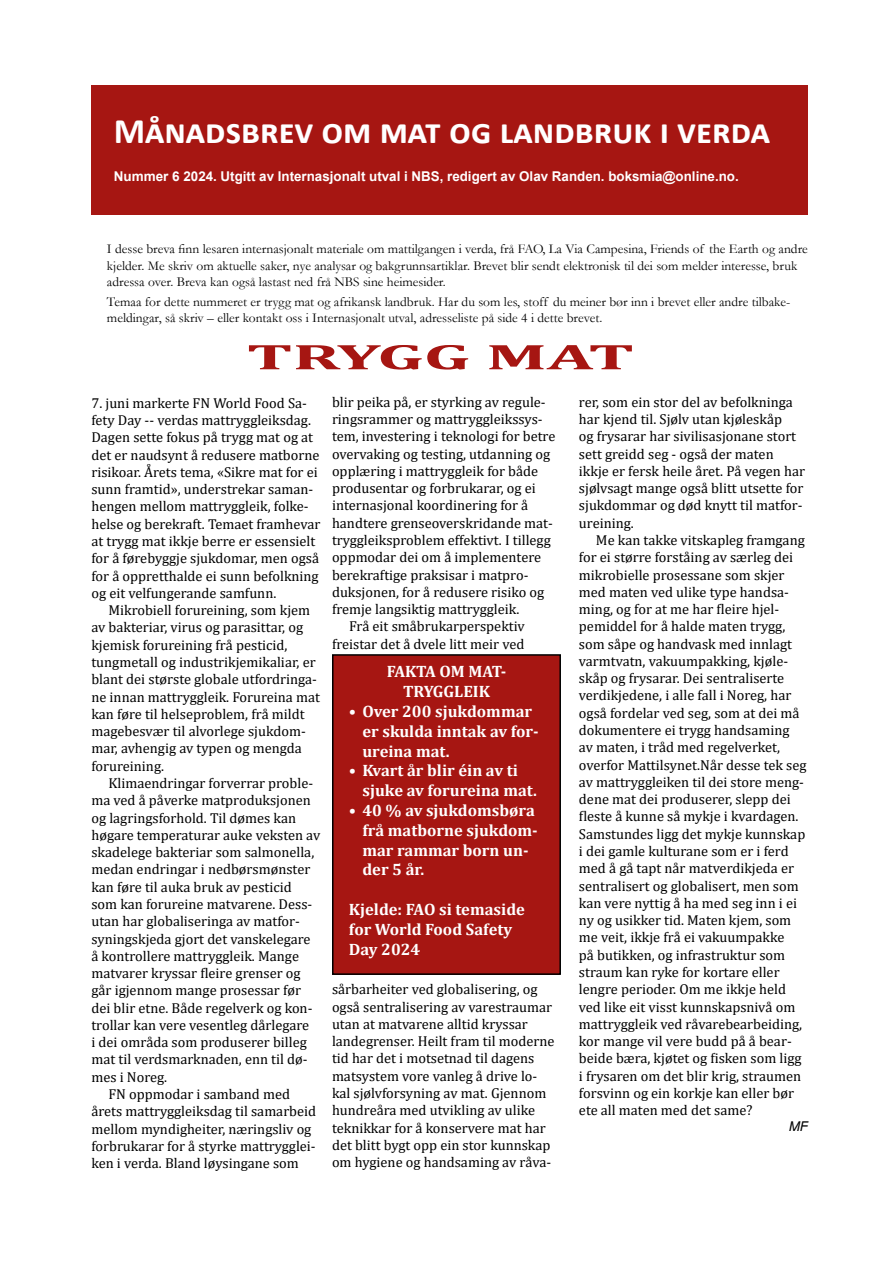
<style>
.page{position:relative;width:893px;height:1263px;background:#fff}
.page>*{position:absolute;margin:0;border:0;box-sizing:border-box;transform-origin:0 0}
.t1{font:700 36px "Calibri";color:#fff}
.t2{font:700 36px "Cambria";letter-spacing:-.02em;color:#a61612;scale:2 1}
.t3{font:700 16.5px/19.8px "Cambria";color:#fff}
.t4{font:14.4px/17.2px "Cambria";color:#000}
.t5{font:13.5px/16.2px "Garamond";color:#000}
.t6{font:700 13.5px "Arial";color:#fff}
.t7{font:italic 13.5px "Arial";color:#000}
</style>
<div class="page">
<div style="left:91px;top:85px;width:717px;height:130px;background:#a61612"></div>
<div style="left:333px;top:655px;width:227px;height:319px;background:#a61612"></div>
<div style="left:332px;top:654px;width:229px;height:321px;border:2px solid #000"></div>
<h1 class="t1" style="left:114px;top:105px;width:658px">Månadsbrev om mat og landbruk i verda</h1>
<p class="t6" style="left:114px;top:166px;width:626px">Nummer 6 2024. Utgitt av Internasjonalt utval i NBS, redigert av Olav Randen. boksmia@online.no.</p>
<p class="t5" style="left:107px;top:241px;width:702px">I desse breva finn lesaren internasjonalt materiale om mattilgangen i verda, frå FAO, La Via Campesina, Friends of the Earth og andre kjelder. Me skriv om aktuelle saker, nye analysar og bakgrunnsartiklar. Brevet blir sendt elektronisk til dei som melder interesse, bruk adressa over. Breva kan også lastast ned frå NBS sine heimesider.</p>
<p class="t5" style="left:107px;top:293px;width:685px">Temaa for dette nummeret er trygg mat og afrikansk landbruk. Har du som les, stoff du meiner bør inn i brevet eller andre tilbake&shy;meldingar, så skriv – eller kontakt oss i Internasjonalt utval, adresseliste på side 4 i dette brevet.</p>
<h1 class="t2" style="left:247px;top:332px;width:195px">TRYGG MAT</h1>
<p class="t4" style="left:91px;top:394px;width:230px">7. juni markerte FN World Food Sa&shy;fety Day -- verdas mattryggleiksdag.<br>Dagen sette fokus på trygg mat og at det er naudsynt å redusere matborne risikoar. Årets tema, «Sikre mat for ei sunn framtid», understrekar saman&shy;hengen mellom mattryggleik, folke&shy;helse og berekraft. Temaet framhevar at trygg mat ikkje berre er essensielt for å førebyggje sjukdomar, men også for å oppretthalde ei sunn befolkning og eit velfungerande samfunn.</p>
<p class="t4" style="left:91px;top:601px;width:230px;text-indent:17px">Mikrobiell forureining, som kjem av bakteriar, virus og parasittar, og kjemisk forureining frå pesticid, tungmetall og industrikjemikaliar, er blant dei største globale utfordringa&shy;ne innan mattryggleik. Forureina mat kan føre til helseproblem, frå mildt magebesvær til alvorlege sjukdom&shy;mar, avhengig av typen og mengda forureining.</p>
<p class="t4" style="left:108px;top:774px;width:206px">Klimaendringar forverrar proble-</p>
<p class="t4" style="left:91px;top:792px;width:221px">ma ved å påverke matproduksjonen</p>
<p class="t4" style="left:91px;top:809px;width:206px">og lagringsforhold. Til dømes kan</p>
<p class="t4" style="left:91px;top:826px;width:230px">høgare temperaturar auke veksten av</p>
<p class="t4" style="left:91px;top:843px;width:224px">skadelege bakteriar som salmonella,</p>
<p class="t4" style="left:91px;top:861px;width:220px">medan endringar i nedbørsmønster</p>
<p class="t4" style="left:91px;top:878px;width:202px">kan føre til auka bruk av pesticid</p>
<p class="t4" style="left:91px;top:895px;width:222px">som kan forureine matvarene. Dess-</p>
<p class="t4" style="left:91px;top:913px;width:210px">utan har globaliseringa av matfor-</p>
<p class="t4" style="left:91px;top:930px;width:221px">syningskjeda gjort det vanskelegare</p>
<p class="t4" style="left:91px;top:947px;width:209px">å kontrollere mattryggleik. Mange</p>
<p class="t4" style="left:91px;top:964px;width:211px">matvarer kryssar fleire grenser og</p>
<p class="t4" style="left:91px;top:982px;width:211px">går igjennom mange prosessar før</p>
<p class="t4" style="left:91px;top:999px;width:223px">dei blir etne. Både regelverk og kon-</p>
<p class="t4" style="left:91px;top:1016px;width:219px">trollar kan vere vesentleg dårlegare</p>
<p class="t4" style="left:91px;top:1033px;width:217px">i dei områda som produserer billeg</p>
<p class="t4" style="left:91px;top:1051px;width:218px">mat til verdsmarknaden, enn til dø-</p>
<p class="t4" style="left:91px;top:1068px;width:77px">mes i Noreg.</p>
<p class="t4" style="left:108px;top:1085px;width:183px">FN oppmodar i samband med</p>
<p class="t4" style="left:91px;top:1103px;width:226px">årets mattryggleiksdag til samarbeid</p>
<p class="t4" style="left:91px;top:1120px;width:221px">mellom myndigheiter, næringsliv og</p>
<p class="t4" style="left:91px;top:1137px;width:226px">forbrukarar for å styrke mattrygglei-</p>
<p class="t4" style="left:91px;top:1154px;width:209px">ken i verda. Bland løysingane som</p>
<p class="t4" style="left:332px;top:393px;width:215px">blir peika på, er styrking av regule-</p>
<p class="t4" style="left:332px;top:410px;width:212px">ringsrammer og mattryggleikssys-</p>
<p class="t4" style="left:332px;top:428px;width:225px">tem, investering i teknologi for betre</p>
<p class="t4" style="left:332px;top:445px;width:220px">overvaking og testing, utdanning og</p>
<p class="t4" style="left:332px;top:462px;width:208px">opplæring i mattryggleik for både</p>
<p class="t4" style="left:332px;top:479px;width:205px">produsentar og forbrukarar, og ei</p>
<p class="t4" style="left:332px;top:497px;width:198px">internasjonal koordinering for å</p>
<p class="t4" style="left:332px;top:514px;width:222px">handtere grenseoverskridande mat-</p>
<p class="t4" style="left:332px;top:531px;width:220px">tryggleiksproblem effektivt. I tillegg</p>
<p class="t4" style="left:332px;top:549px;width:211px">oppmodar dei om å implementere</p>
<p class="t4" style="left:332px;top:566px;width:198px">berekraftige praksisar i matpro-</p>
<p class="t4" style="left:332px;top:583px;width:214px">duksjonen, for å redusere risiko og</p>
<p class="t4" style="left:332px;top:600px;width:189px">fremje langsiktig mattryggleik.</p>
<p class="t4" style="left:349px;top:618px;width:177px">Frå eit småbrukarperspektiv</p>
<p class="t4" style="left:332px;top:635px;width:194px">freistar det å dvele litt meir ved</p>
<p class="t3" style="left:387px;top:661px;width:121px;text-align:center">FAKTA OM MAT-<br>TRYGGLEIK</p>
<p class="t3" style="left:362px;top:701px;width:178px;text-indent:-13px">• Over 200 sjukdommar er skulda inntak av for&shy;ureina mat.</p>
<p class="t3" style="left:362px;top:760px;width:176px;text-indent:-13px">• Kvart år blir éin av ti sjuke av forureina mat.</p>
<p class="t3" style="left:362px;top:800px;width:177px;text-indent:-13px">• 40 % av sjukdomsbøra frå matborne sjukdom&shy;mar rammar born un&shy;der 5 år.</p>
<p class="t3" style="left:349px;top:899px;width:177px">Kjelde: FAO si temaside for World Food Safety<br>Day 2024</p>
<p class="t4" style="left:332px;top:981px;width:224px">sårbarheiter ved globalisering, og også sentralisering av varestraumar utan at matvarene alltid kryssar landegrenser. Heilt fram til moderne tid har det i motsetnad til dagens matsystem vore vanleg å drive lo&shy;kal sjølvforsyning av mat. Gjennom hundreåra med utvikling av ulike teknikkar for å konservere mat har det blitt bygt opp ein stor kunnskap om hygiene og handsaming av råva-</p>
<p class="t4" style="left:579px;top:393px;width:228px">rer, som ein stor del av befolkninga har kjend til. Sjølv utan kjøleskåp<br>og frysarar har sivilisasjonane stort sett greidd seg - også der maten ikkje er fersk heile året. På vegen har sjølvsagt mange også blitt utsette for sjukdommar og død knytt til matfor&shy;ureining.</p>
<p class="t4" style="left:579px;top:531px;width:229px;text-indent:17px">Me kan takke vitskapleg framgang for ei større forståing av særleg dei mikrobielle prosessane som skjer med maten ved ulike type handsa&shy;ming, og for at me har fleire hjel&shy;pemiddel for å halde maten trygg, som såpe og handvask med innlagt varmtvatn, vakuumpakking, kjøle&shy;skåp og frysarar. Dei sentraliserte verdikjedene, i alle fall i Noreg, har også fordelar ved seg, som at dei må dokumentere ei trygg handsaming av maten, i tråd med regelverket, overfor Mattilsynet.Når desse tek seg av mattryggleiken til dei store meng&shy;dene mat dei produserer, slepp dei fleste å kunne så mykje i kvardagen.<br>Samstundes ligg det mykje kunnskap i dei gamle kulturane som er i ferd med å gå tapt når matverdikjeda er sentralisert og globalisert, men som kan vere nyttig å ha med seg inn i ei ny og usikker tid. Maten kjem, som me veit, ikkje frå ei vakuumpakke<br>på butikken, og infrastruktur som straum kan ryke for kortare eller lengre perioder. Om me ikkje held ved like eit visst kunnskapsnivå om mattryggleik ved råvarebearbeiding, kor mange vil vere budd på å bear&shy;beide bæra, kjøtet og fisken som ligg i frysaren om det blir krig, straumen forsvinn og ein korkje kan eller bør ete all maten med det same?</p>
<p class="t7" style="left:789px;top:1118px;width:21px">MF</p>
</div>
